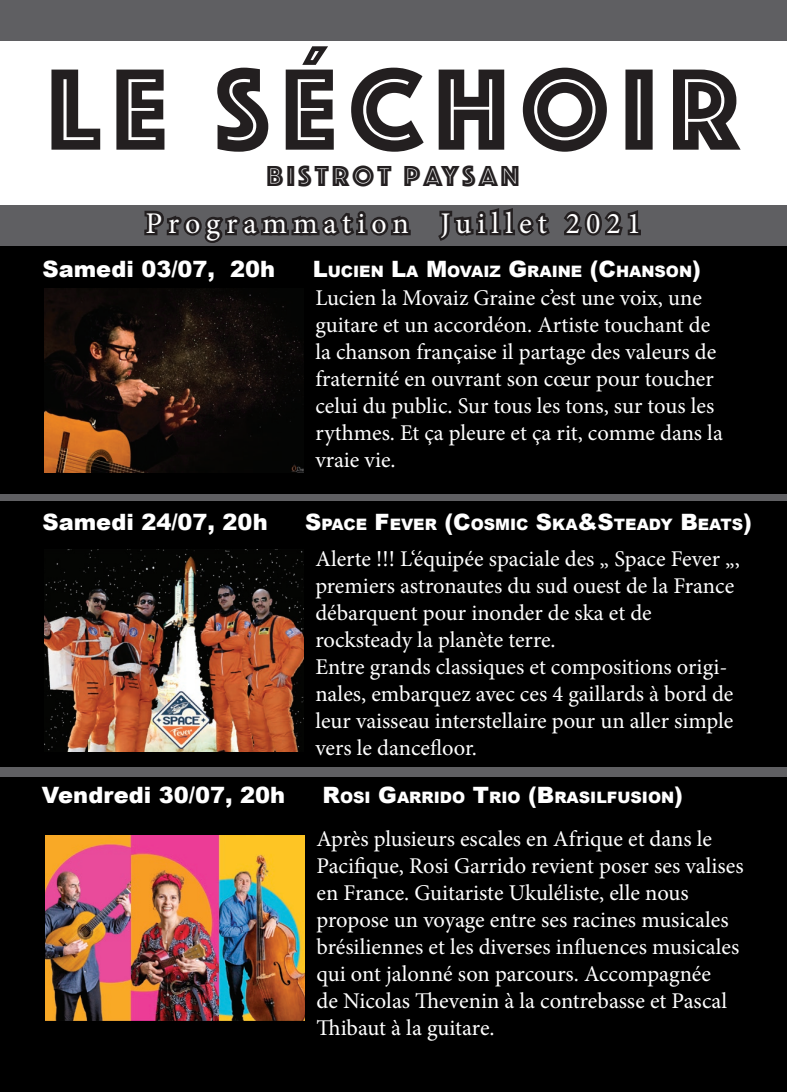
<style>
.page{position:relative;width:787px;height:1092px;background:#fff}
.page>*{position:absolute;margin:0;border:0;box-sizing:border-box;transform-origin:0 0}
.t1{font:120px "Phosphate Inline";letter-spacing:.1em;color:#231f20}
.t2{font:30px "Minion Pro";letter-spacing:.2em;color:#fff}
.t3{font:30px "Phosphate Inline";letter-spacing:.1em;color:#231f20}
.t4{font:22.5px/27px "Minion Pro";color:#fff}
.t5{font:900 22.5px "Arial";color:#fff}
.t6{font:900 15.75px "Arial";color:#fff}
.s1{font-size:22.5px}
</style>
<div class="page">
<div style="left:0;top:0;width:787px;height:1063px;background:#5f5f62"></div>
<svg style="left:144px;top:210px;width:267px;height:33px"></svg>
<svg style="left:438px;top:208px;width:203px;height:33px"></svg>
<div style="left:0;top:246px;width:787px;height:247px;background:#000"></div>
<div style="left:0;top:41px;width:787px;height:19px;background:#fff"></div>
<div style="left:0;top:501px;width:787px;height:266px;background:#000"></div>
<div style="left:0;top:50px;width:787px;height:155px;background:#fff"></div>
<img style="left:44px;top:288px;width:259px;height:185px">
<img style="left:44px;top:549px;width:259px;height:202px">
<div style="left:0;top:777px;width:787px;height:314px;background:#000"></div>
<img style="left:45px;top:835px;width:259px;height:185px">
<h1 class="t1" style="left:47px;top:24px;width:693px">LE SÉCHOIR</h1>
<h2 class="t3" style="left:266px;top:154px;width:254px">BISTROT PAYSAN</h2>
<h2 class="t2" style="left:146px;top:203px;width:497px">Programmation Juillet 2021</h2>
<p class="t5" style="left:43px;top:252px;width:234px">Samedi 03/07, 20h</p>
<p class="t6" style="left:313px;top:259px;width:390px"><span class="s1">L</span>UCIEN <span class="s1">L</span>A <span class="s1">M</span>OVAIZ <span class="s1">G</span>RAINE <span class="s1">(C</span>HANSON<span class="s1">)</span></p>
<p class="t4" style="left:315px;top:284px;width:409px">Lucien la Movaiz Graine c’est une voix, une guitare et un accordéon. Artiste touchant de la chanson française il partage des valeurs de fraternité en ouvrant son cœur pour toucher celui du public. Sur tous les tons, sur tous les rythmes. Et ça pleure et ça rit, comme dans la vraie vie.</p>
<p class="t5" style="left:43px;top:505px;width:227px">Samedi 24/07, 20h</p>
<p class="t6" style="left:305px;top:512px;width:448px"><span class="s1">S</span>PACE <span class="s1">F</span>EVER <span class="s1">(C</span>OSMIC <span class="s1">S</span>KA<span class="s1">&amp;S</span>TEADY <span class="s1">B</span>EATS<span class="s1">)</span></p>
<p class="t4" style="left:315px;top:545px;width:426px">Alerte !!! L‘équipée spaciale des „ Space Fever „, premiers astronautes du sud ouest de la France débarquent pour inonder de ska et de rocksteady la planète terre.<br>Entre grands classiques et compositions origi&shy;nales, embarquez avec ces 4 gaillards à bord de leur vaisseau interstellaire pour un aller simple vers le dancefloor.</p>
<p class="t5" style="left:42px;top:778px;width:245px">Vendredi 30/07, 20h</p>
<p class="t6" style="left:322px;top:785px;width:362px"><span class="s1">R</span>OSI <span class="s1">G</span>ARRIDO <span class="s1">T</span>RIO <span class="s1">(B</span>RASILFUSION<span class="s1">)</span></p>
<p class="t4" style="left:316px;top:825px;width:428px">Après plusieurs escales en Afrique et dans le Pacifique, Rosi Garrido revient poser ses valises en France. Guitariste Ukuléliste, elle nous propose un voyage entre ses racines musicales brésiliennes et les diverses influences musicales qui ont jalonné son parcours. Accompagnée<br>de Nicolas Thevenin à la contrebasse et Pascal Thibaut à la guitare.</p>
</div>
